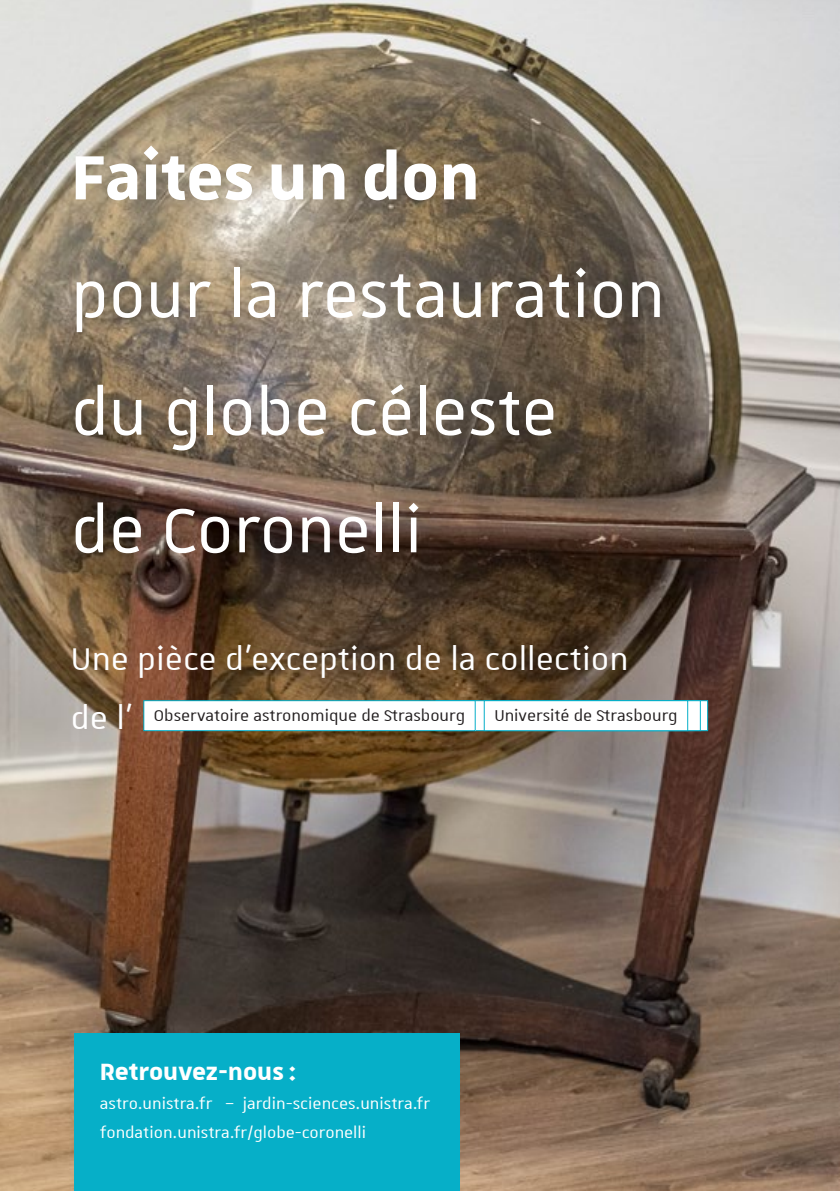
<style>
.page{position:relative;width:840px;height:1191px;background:#fff}
.page>*{position:absolute;margin:0;border:0;box-sizing:border-box;transform-origin:0 0}
.t1{font:84px/117.6px "Unistra A";color:#fff}
.t2{font:700 84px "Unistra A";color:#fff}
.t3{font:42px "Unistra A";color:#fff}
.t4{font:700 31.6px "Unistra A";color:#fff}
.t5{font:21px/29.4px "Unistra A";color:#fff}
.t6{font:21px "Unistra A";color:#231f20}
.s1{font-size:42px;color:#fff}
</style>
<div class="page">
<img style="left:0;top:0;width:839px;height:1191px">
<div style="left:435px;top:700px;width:137px;height:31px;background:#fff;border:1px solid #06afc8"></div>
<svg style="left:700px;top:700px;width:7px;height:31px"></svg>
<svg style="left:687px;top:700px;width:13px;height:31px"></svg>
<div style="left:484px;top:700px;width:203px;height:30px;background:#fff"></div>
<div style="left:483px;top:700px;width:204px;height:31px;border:1px solid #06afc8"></div>
<div style="left:144px;top:700px;width:331px;height:30px;background:#fff"></div>
<div style="left:143px;top:700px;width:332px;height:31px;border:1px solid #06afc8"></div>
<div style="left:74px;top:1033px;width:385px;height:158px;background:#06afc8"></div>
<h1 class="t2" style="left:71px;top:130px;width:410px">Faites un don</h1>
<h1 class="t1" style="left:71px;top:233px;width:595px">pour la restauration du globe céleste<br>de Coronelli</h1>
<h2 class="t3" style="left:71px;top:637px;width:558px">Une pièce d’exception de la collection</h2>
<p class="t6" style="left:71px;top:704px;width:395px"><span class="s1">de l’</span> Observatoire astronomique de Strasbourg</p>
<p class="t6" style="left:494px;top:704px;width:185px">Université de Strasbourg</p>
<h3 class="t4" style="left:100px;top:1053px;width:198px">Retrouvez-nous :</h3>
<p class="t5" style="left:100px;top:1088px;width:332px">astro.unistra.fr – jardin-sciences.unistra.fr fondation.unistra.fr/globe-coronelli</p>
</div>
